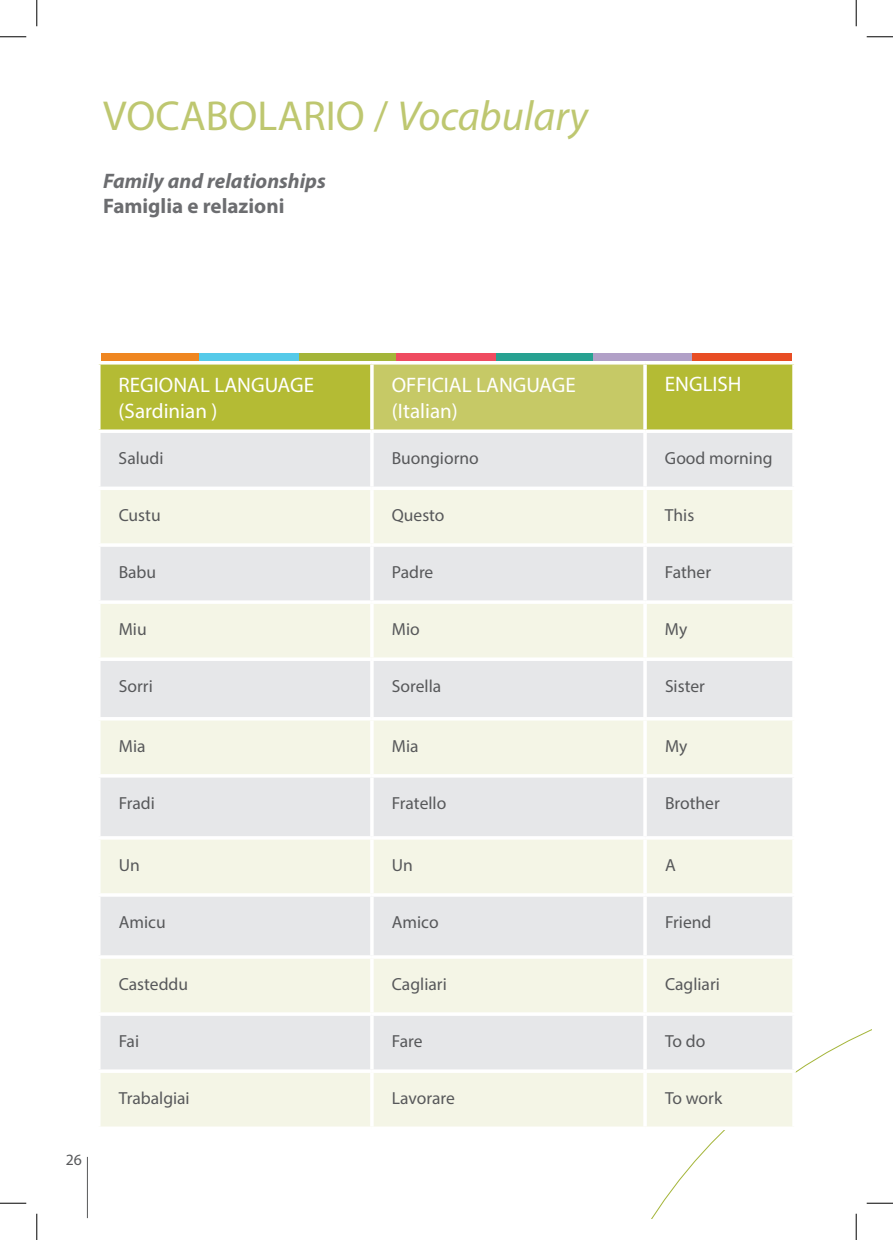
<style>
.page{position:relative;width:893px;height:1240px;background:#fff}
.page>*{position:absolute;margin:0;border:0;box-sizing:border-box;transform-origin:0 0}
.t1{font:42px "Myriad Pro";color:#bec770}
.t2{font:21px/25.2px "Myriad Pro";color:#fff}
.t3{font:italic 700 21px "Myriad Pro";color:#6c6d70}
.t4{font:700 21px "Myriad Pro";color:#6c6d70}
.t5{font:17.5px "Myriad Pro";color:#57585a}
.t6{font:15.75px "Myriad Pro";color:#57585a}
.s1{font-style:italic}
</style>
<div class="page">
<hr style="left:87px;top:1156px;width:1px;height:61px;background:#57585a">
<svg style="left:652px;top:1030px;width:218px;height:187px"></svg>
<div style="left:100px;top:364px;width:691px;height:65px;background:#b4bb34"></div>
<div style="left:372px;top:363px;width:272px;height:68px;background:#c6c966"></div>
<div style="left:100px;top:433px;width:691px;height:53px;background:#e6e7e9"></div>
<svg style="left:100px;top:490px;width:691px;height:636px;background:#edeee7"></svg>
<hr style="left:372px;top:361px;width:272px;height:3px;background:#fff">
<hr style="left:370px;top:364px;width:3px;height:65px;background:#fff">
<hr style="left:643px;top:364px;width:3px;height:65px;background:#fff">
<svg style="left:791px;top:364px;width:3px;height:65px"></svg>
<svg style="left:98px;top:429px;width:274px;height:2px"></svg>
<svg style="left:372px;top:429px;width:272px;height:2px"></svg>
<svg style="left:644px;top:429px;width:150px;height:2px"></svg>
<svg style="left:791px;top:433px;width:1px;height:53px"></svg>
<hr style="left:370px;top:546px;width:3px;height:54px;background:#fff">
<hr style="left:643px;top:546px;width:3px;height:54px;background:#fff">
<svg style="left:791px;top:547px;width:1px;height:53px"></svg>
<hr style="left:370px;top:661px;width:3px;height:56px;background:#fff">
<hr style="left:643px;top:661px;width:3px;height:56px;background:#fff">
<svg style="left:791px;top:661px;width:1px;height:56px"></svg>
<svg style="left:100px;top:486px;width:270px;height:1px"></svg>
<hr style="left:370px;top:490px;width:3px;height:53px;background:#fff">
<svg style="left:647px;top:486px;width:145px;height:1px"></svg>
<hr style="left:643px;top:490px;width:3px;height:53px;background:#fff">
<svg style="left:791px;top:490px;width:1px;height:53px"></svg>
<hr style="left:97px;top:543px;width:275px;height:3px;background:#fff">
<hr style="left:372px;top:543px;width:272px;height:3px;background:#fff">
<hr style="left:644px;top:543px;width:151px;height:3px;background:#fff">
<hr style="left:97px;top:600px;width:275px;height:4px;background:#fff">
<hr style="left:97px;top:657px;width:275px;height:4px;background:#fff">
<hr style="left:372px;top:600px;width:272px;height:4px;background:#fff">
<hr style="left:370px;top:604px;width:3px;height:53px;background:#fff">
<hr style="left:372px;top:657px;width:272px;height:4px;background:#fff">
<hr style="left:644px;top:600px;width:151px;height:4px;background:#fff">
<hr style="left:643px;top:604px;width:3px;height:53px;background:#fff">
<svg style="left:791px;top:604px;width:1px;height:53px"></svg>
<hr style="left:644px;top:657px;width:151px;height:4px;background:#fff">
<hr style="left:370px;top:1072px;width:3px;height:54px;background:#fff">
<hr style="left:643px;top:1072px;width:3px;height:54px;background:#fff">
<svg style="left:791px;top:1072px;width:4px;height:54px"></svg>
<hr style="left:644px;top:1126px;width:151px;height:3px;background:#fff">
<hr style="left:370px;top:433px;width:3px;height:53px;background:#fff">
<hr style="left:643px;top:433px;width:3px;height:53px;background:#fff">
<svg style="left:374px;top:486px;width:269px;height:1px"></svg>
<hr style="left:97px;top:717px;width:275px;height:3px;background:#fff">
<hr style="left:372px;top:717px;width:272px;height:3px;background:#fff">
<hr style="left:370px;top:720px;width:3px;height:54px;background:#fff">
<hr style="left:644px;top:717px;width:151px;height:3px;background:#fff">
<hr style="left:643px;top:720px;width:3px;height:54px;background:#fff">
<svg style="left:791px;top:720px;width:1px;height:54px"></svg>
<hr style="left:97px;top:774px;width:275px;height:3px;background:#fff">
<hr style="left:372px;top:774px;width:272px;height:3px;background:#fff">
<hr style="left:370px;top:777px;width:3px;height:59px;background:#fff">
<hr style="left:644px;top:774px;width:151px;height:3px;background:#fff">
<hr style="left:643px;top:777px;width:3px;height:59px;background:#fff">
<svg style="left:791px;top:778px;width:1px;height:58px"></svg>
<hr style="left:97px;top:836px;width:275px;height:3px;background:#fff">
<hr style="left:372px;top:836px;width:272px;height:3px;background:#fff">
<hr style="left:370px;top:839px;width:3px;height:54px;background:#fff">
<hr style="left:644px;top:836px;width:151px;height:3px;background:#fff">
<hr style="left:643px;top:839px;width:3px;height:54px;background:#fff">
<svg style="left:791px;top:840px;width:1px;height:53px"></svg>
<hr style="left:97px;top:893px;width:275px;height:3px;background:#fff">
<hr style="left:372px;top:893px;width:272px;height:3px;background:#fff">
<hr style="left:370px;top:896px;width:3px;height:59px;background:#fff">
<hr style="left:644px;top:893px;width:151px;height:3px;background:#fff">
<hr style="left:643px;top:896px;width:3px;height:59px;background:#fff">
<svg style="left:791px;top:897px;width:1px;height:58px"></svg>
<hr style="left:97px;top:955px;width:275px;height:3px;background:#fff">
<hr style="left:372px;top:955px;width:272px;height:3px;background:#fff">
<hr style="left:370px;top:958px;width:3px;height:54px;background:#fff">
<hr style="left:644px;top:955px;width:151px;height:3px;background:#fff">
<hr style="left:643px;top:958px;width:3px;height:54px;background:#fff">
<svg style="left:791px;top:959px;width:1px;height:53px"></svg>
<hr style="left:97px;top:1012px;width:275px;height:3px;background:#fff">
<hr style="left:97px;top:1069px;width:275px;height:3px;background:#fff">
<hr style="left:372px;top:1012px;width:272px;height:3px;background:#fff">
<hr style="left:370px;top:1015px;width:3px;height:54px;background:#fff">
<hr style="left:372px;top:1069px;width:272px;height:3px;background:#fff">
<hr style="left:644px;top:1012px;width:151px;height:3px;background:#fff">
<hr style="left:643px;top:1015px;width:3px;height:54px;background:#fff">
<svg style="left:791px;top:1016px;width:4px;height:53px"></svg>
<hr style="left:644px;top:1069px;width:151px;height:3px;background:#fff">
<div style="left:101px;top:353px;width:99px;height:8px;background:#ef8621"></div>
<div style="left:297px;top:353px;width:100px;height:8px;background:#a4b539"></div>
<div style="left:495px;top:353px;width:99px;height:8px;background:#27a191"></div>
<div style="left:199px;top:353px;width:99px;height:8px;background:#55cae9"></div>
<div style="left:396px;top:353px;width:99px;height:8px;background:#ef4b60"></div>
<div style="left:593px;top:353px;width:99px;height:8px;background:#b1a0c7"></div>
<div style="left:692px;top:353px;width:99px;height:8px;background:#e84d24"></div>
<hr style="left:866px;top:1201px;width:26px;height:3px;background:#fff">
<hr style="left:854px;top:1213px;width:2px;height:26px;background:#fff">
<svg style="left:0;top:36px;width:26px;height:1px"></svg>
<svg style="left:866px;top:36px;width:26px;height:1px"></svg>
<svg style="left:0;top:1202px;width:26px;height:1px"></svg>
<svg style="left:866px;top:1202px;width:26px;height:1px"></svg>
<svg style="left:36px;top:0;width:1px;height:26px"></svg>
<svg style="left:36px;top:1213px;width:1px;height:26px"></svg>
<svg style="left:855px;top:0;width:1px;height:26px"></svg>
<svg style="left:855px;top:1213px;width:1px;height:26px"></svg>
<h1 class="t1" style="left:103px;top:90px;width:486px">VOCABOLARIO / <span class="s1">Vocabulary</span></h1>
<p class="t3" style="left:103px;top:167px;width:224px">Family and relationships</p>
<p class="t4" style="left:103px;top:192px;width:183px">Famiglia e relazioni</p>
<p class="t6" style="left:66px;top:1150px;width:18px">26</p>
<p class="t2" style="left:119px;top:372px;width:197px">REGIONAL LANGUAGE (Sardinian )</p>
<p class="t2" style="left:391px;top:372px;width:185px">OFFICIAL LANGUAGE (Italian)</p>
<p class="t2" style="left:664px;top:371px;width:78px">ENGLISH</p>
<p class="t5" style="left:119px;top:447px;width:46px">Saludi</p>
<p class="t5" style="left:391px;top:447px;width:88px">Buongiorno</p>
<p class="t5" style="left:664px;top:447px;width:109px">Good morning</p>
<p class="t5" style="left:119px;top:504px;width:43px">Custu</p>
<p class="t5" style="left:391px;top:504px;width:54px">Questo</p>
<p class="t5" style="left:664px;top:504px;width:31px">This</p>
<p class="t5" style="left:119px;top:561px;width:39px">Babu</p>
<p class="t5" style="left:391px;top:561px;width:43px">Padre</p>
<p class="t5" style="left:664px;top:561px;width:48px">Father</p>
<p class="t5" style="left:119px;top:618px;width:30px">Miu</p>
<p class="t5" style="left:391px;top:618px;width:29px">Mio</p>
<p class="t5" style="left:664px;top:618px;width:24px">My</p>
<p class="t5" style="left:119px;top:675px;width:36px">Sorri</p>
<p class="t5" style="left:391px;top:675px;width:51px">Sorella</p>
<p class="t5" style="left:664px;top:675px;width:41px">Sister</p>
<p class="t5" style="left:119px;top:735px;width:28px">Mia</p>
<p class="t5" style="left:391px;top:735px;width:28px">Mia</p>
<p class="t5" style="left:664px;top:735px;width:24px">My</p>
<p class="t5" style="left:119px;top:792px;width:38px">Fradi</p>
<p class="t5" style="left:391px;top:792px;width:56px">Fratello</p>
<p class="t5" style="left:664px;top:792px;width:56px">Brother</p>
<p class="t5" style="left:119px;top:854px;width:23px">Un</p>
<p class="t5" style="left:391px;top:854px;width:23px">Un</p>
<p class="t5" style="left:664px;top:854px;width:12px">A</p>
<p class="t5" style="left:119px;top:911px;width:48px">Amicu</p>
<p class="t5" style="left:392px;top:911px;width:48px">Amico</p>
<p class="t5" style="left:664px;top:911px;width:48px">Friend</p>
<p class="t5" style="left:119px;top:973px;width:71px">Casteddu</p>
<p class="t5" style="left:392px;top:973px;width:56px">Cagliari</p>
<p class="t5" style="left:664px;top:973px;width:56px">Cagliari</p>
<p class="t5" style="left:119px;top:1030px;width:22px">Fai</p>
<p class="t5" style="left:392px;top:1030px;width:32px">Fare</p>
<p class="t5" style="left:664px;top:1030px;width:42px">To do</p>
<p class="t5" style="left:119px;top:1087px;width:72px">Trabalgiai</p>
<p class="t5" style="left:392px;top:1087px;width:64px">Lavorare</p>
<p class="t5" style="left:664px;top:1087px;width:59px">To work</p>
</div>
